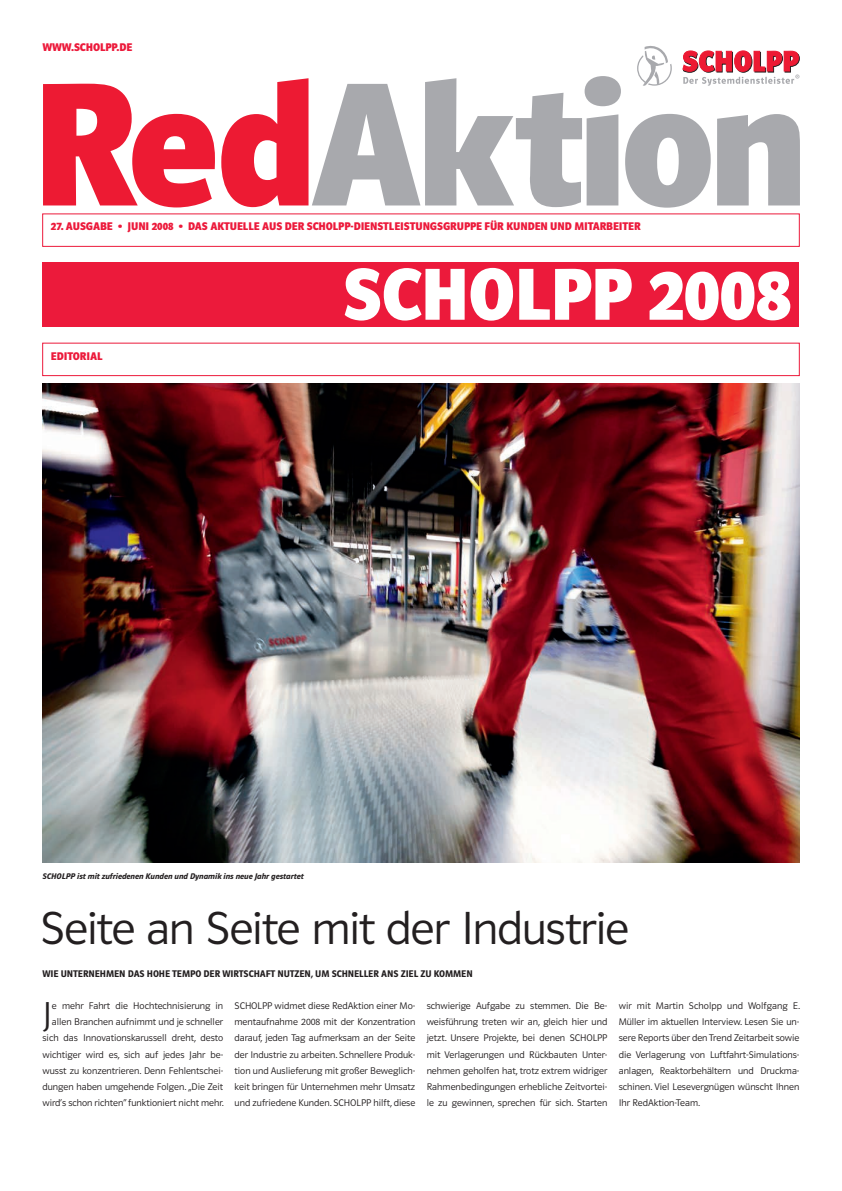
<style>
.page{position:relative;width:842px;height:1191px;background:#fff}
.page>*{position:absolute;margin:0;border:0;box-sizing:border-box;transform-origin:0 0}
.t1{font:700 181.7px "Polo 22 K";letter-spacing:-.035em;color:#a8a9ad}
.t2{font:700 76px "Polo 22 K";color:#fff}
.t3{font:48px "Polo 22 K Leicht";letter-spacing:-.02em;color:#231f20}
.t4{font:34.3px "Polo 22 K Leicht";color:#231f20}
.t5{font:700 11.5px "Polo 22 K";color:#ec1a3b}
.t6{font:10px/16.2px "Polo 22 K Leicht";color:#231f20;text-align:justify}
.t7{font:10px "Polo 22 K Hfett";color:#231f20}
.t8{font:8.5px "Polo 22 K Hfett Kursiv";color:#231f20}
.s1{color:#ed1a33}
</style>
<div class="page">
<svg style="left:682px;top:51px;width:117px;height:35px"></svg>
<svg style="left:637px;top:46px;width:35px;height:40px"></svg>
<div style="left:42px;top:214px;width:757px;height:33px;border:1px solid #ec1a3b"></div>
<div style="left:42px;top:343px;width:757px;height:33px;border:1px solid #ec1a3b"></div>
<div style="left:43px;top:262px;width:756px;height:65px;background:#ec1a3b"></div>
<img style="left:43px;top:384px;width:756px;height:479px">
<p class="t5" style="left:43px;top:41px;width:91px">WWW.SCHOLPP.DE</p>
<h1 class="t1" style="left:32px;top:46px;width:777px"><span class="s1">Red</span>Aktion</h1>
<p class="t5" style="left:51px;top:219px;width:591px">27. AUSGABE • JUNI 2008 • DAS AKTUELLE AUS DER SCHOLPP-DIENSTLEISTUNGSGRUPPE FÜR KUNDEN UND MITARBEITER</p>
<p class="t5" style="left:51px;top:349px;width:53px">EDITORIAL</p>
<h2 class="t2" style="left:343px;top:253px;width:450px">SCHOLPP 2008</h2>
<p class="t8" style="left:43px;top:871px;width:263px">SCHOLPP ist mit zufriedenen Kunden und Dynamik ins neue Jahr gestartet</p>
<h3 class="t3" style="left:41px;top:903px;width:590px">Seite an Seite mit der Industrie</h3>
<p class="t7" style="left:42px;top:968px;width:432px">WIE UNTERNEHMEN DAS HOHE TEMPO DER WIRTSCHAFT NUTZEN, UM SCHNELLER ANS ZIEL ZU KOMMEN</p>
<p class="t6" style="left:43px;top:997px;width:183px;text-align:right">e mehr Fahrt die Hochtechnisierung in allen Branchen aufnimmt und je schneller sich das Innovationskarussell dreht, desto wichtiger wird es, sich auf jedes Jahr be&shy;wusst zu konzentrieren. Denn Fehlentschei&shy;dungen haben umgehende Folgen. „Die Zeit wird‘s schon richten“ funktioniert nicht mehr.</p>
<p class="t6" style="left:235px;top:997px;width:182px">SCHOLPP widmet diese RedAktion einer Mo&shy;mentaufnahme 2008 mit der Konzentration darauf, jeden Tag aufmerksam an der Seite der Industrie zu arbeiten. Schnellere Produk&shy;tion und Auslieferung mit großer Beweglich&shy;keit bringen für Unternehmen mehr Umsatz und zufriedene Kunden. SCHOLPP hilft, diese</p>
<p class="t6" style="left:427px;top:997px;width:182px">schwierige Aufgabe zu stemmen. Die Be&shy;weisführung treten wir an, gleich hier und jetzt. Unsere Projekte, bei denen SCHOLPP mit Verlagerungen und Rückbauten Unter&shy;nehmen geholfen hat, trotz extrem widriger Rahmenbedingungen erhebliche Zeitvortei&shy;le zu gewinnen, sprechen für sich. Starten</p>
<p class="t6" style="left:619px;top:997px;width:183px">wir mit Martin Scholpp und Wolfgang E.<br>Müller im aktuellen Interview. Lesen Sie un&shy;sere Reports über den Trend Zeitarbeit sowie die Verlagerung von Luftfahrt-Simulations&shy;anlagen, Reaktorbehältern und Druckma&shy;schinen. Viel Lesevergnügen wünscht Ihnen Ihr RedAktion-Team.</p>
<h3 class="t4" style="left:43px;top:996px;width:11px">J</h3>
</div>
